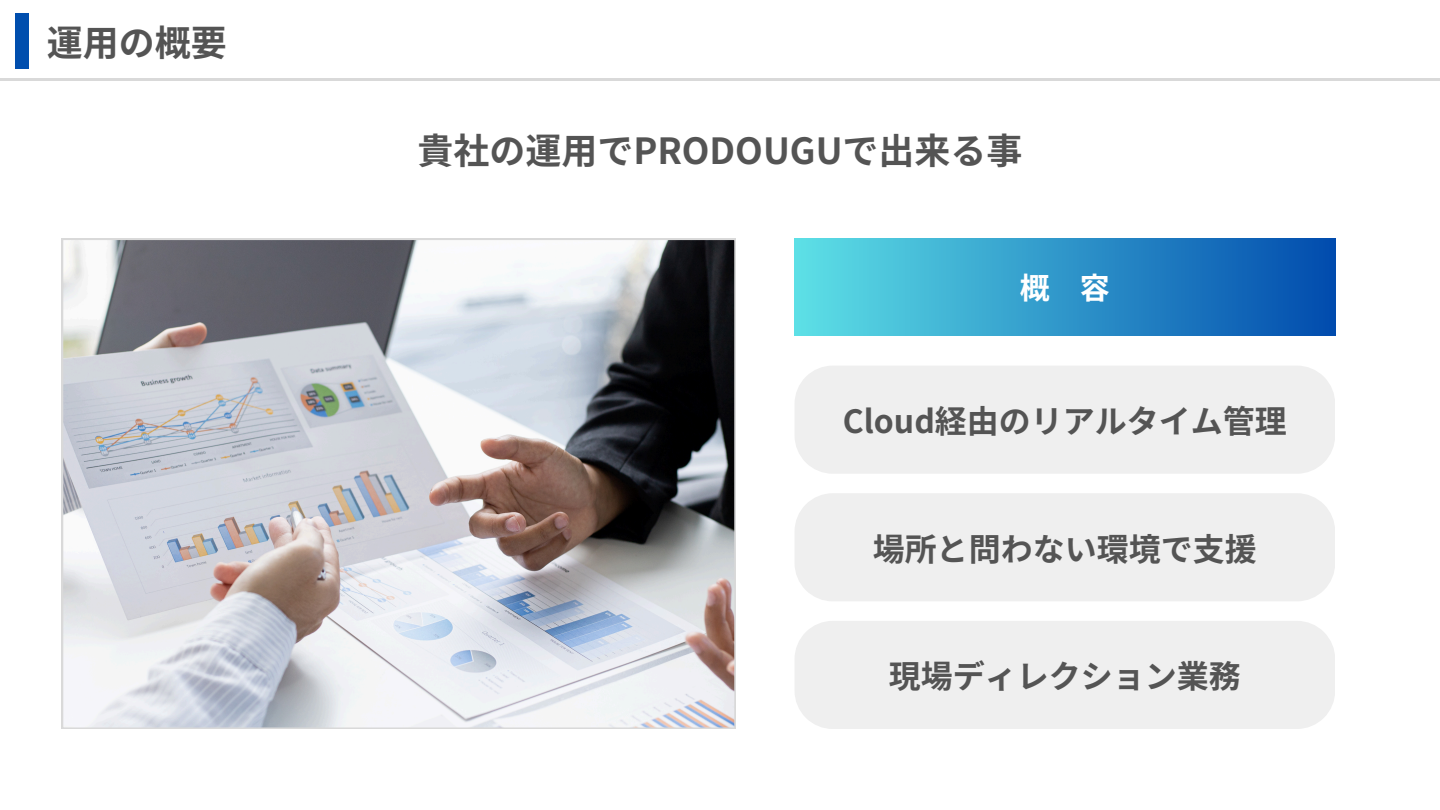
<style>
.page{position:relative;width:1440px;height:810px;background:#fff}
.page>*{position:absolute;margin:0;border:0;box-sizing:border-box;transform-origin:0 0}
.t1{font:700 36px "Noto Sans JP";color:#545454}
.t2{font:700 32px "Noto Sans JP";color:#545454}
.t3{font:700 30px "Noto Sans JP";color:#fff}
</style>
<div class="page">
<div style="left:15px;top:13px;width:13px;height:56px;background:#004eae"></div>
<hr style="left:0;top:78px;width:1440px;height:3px;background:#d9d9d9">
<img style="left:62px;top:239px;width:674px;height:490px">
<div style="left:795px;top:366px;width:540px;height:108px;background:#efefef"></div>
<div style="left:795px;top:493px;width:540px;height:108px;background:#efefef"></div>
<div style="left:795px;top:621px;width:540px;height:108px;background:#efefef"></div>
<div style="left:795px;top:239px;width:540px;height:97px;background:linear-gradient(to right,#5de0e6,#014bad)"></div>
<p class="t1" style="left:47px;top:14px;width:182px">運用の概要</p>
<p class="t1" style="left:417px;top:123px;width:607px">貴社の運用でPRODOUGUで出来る事</p>
<p class="t3" style="left:1020px;top:265px;width:91px">概 容</p>
<h1 class="t2" style="left:843px;top:396px;width:446px">Cloud経由のリアルタイム管理</h1>
<p class="t2" style="left:873px;top:524px;width:385px">場所と問わない環境で支援</p>
<p class="t2" style="left:889px;top:651px;width:353px">現場ディレクション業務</p>
</div>
